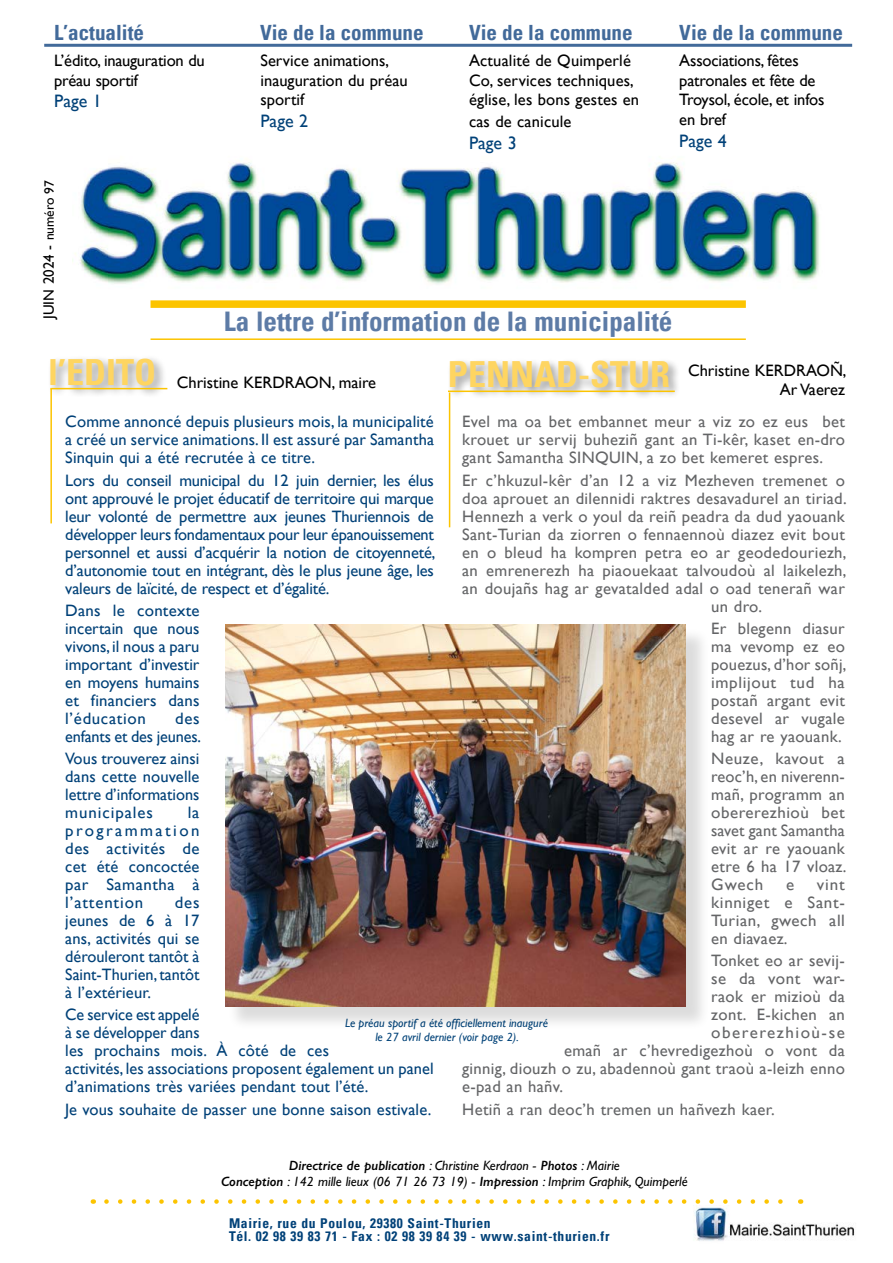
<style>
.page{position:relative;width:893px;height:1263px;background:#fff}
.page>*{position:absolute;margin:0;border:0;box-sizing:border-box;transform-origin:0 0}
.t1{font:700 condensed 36px "Univers";color:#fed561}
.t2{font:700 condensed 27px "Univers";color:#5d7ba6}
.t3{font:700 condensed 21px "Univers";color:#426a9a}
.t4{font:18px "Gill Sans";color:#004178}
.t5{font:16.5px/18px "Gill Sans";letter-spacing:.005em;color:#004178;text-align:justify}
.t6{font:16.5px/18px "Gill Sans";letter-spacing:.02em;color:#646567;text-align:justify}
.t7{font:16.5px/20px "Gill Sans";color:#000}
.t8{font:16.5px "Gill Sans";letter-spacing:.09em;color:#646567}
.t9{font:15px "Gill Sans";color:#000}
.t10{font:italic 13.5px/16.2px "Gill Sans";color:#000;text-align:center}
.t11{font:700 condensed 13.5px/13.5px "Univers";letter-spacing:.05em;color:#004178}
.t12{font:italic 12px/14.4px "Gill Sans";color:#004278;text-align:center}
.s1{font-style:inherit}
.s2{font-size:13.5px}
.s3{font-family:"Univers";font-weight:700;font-stretch:condensed;font-size:36px;color:#fed561}
.s4{font-weight:600}
</style>
<div class="page">
<img style="left:72px;top:156px;width:748px;height:128px">
<svg style="left:106px;top:1199px;width:677px;height:5px"></svg>
<div style="left:151px;top:300px;width:595px;height:8px;background:#fcc400"></div>
<hr style="left:151px;top:338px;width:595px;height:2px;background:#fcc400">
<hr style="left:44px;top:44px;width:808px;height:3px;background:#426a9a">
<div style="left:47px;top:354px;width:120px;height:44px;background:#000;opacity:.4"></div>
<img style="left:694px;top:1206px;width:161px;height:35px">
<hr style="left:50px;top:389px;width:2px;height:134px;background:#fcc400">
<hr style="left:50px;top:388px;width:117px;height:1px;background:#fcc400">
<div style="left:447px;top:357px;width:234px;height:42px;background:#000;opacity:.4"></div>
<hr style="left:449px;top:392px;width:1px;height:135px;background:#fcc400">
<hr style="left:448px;top:391px;width:227px;height:1px;background:#fcc400">
<div style="left:228px;top:627px;width:481px;height:403px;background:#000;opacity:.14"></div>
<img style="left:225px;top:624px;width:461px;height:382px">
<p class="t3" style="left:54px;top:20px;width:91px">L’actualité</p>
<p class="t3" style="left:679px;top:20px;width:165px">Vie de la commune</p>
<p class="t7" style="left:260px;top:50px;width:149px">Service animations, inauguration du préau sportif</p>
<p class="t4" style="left:260px;top:110px;width:49px">Page 2</p>
<p class="t3" style="left:260px;top:20px;width:165px">Vie de la commune</p>
<p class="t3" style="left:469px;top:20px;width:165px">Vie de la commune</p>
<p class="t7" style="left:679px;top:50px;width:147px">Associations, fêtes patronales et fête de<br>Troysol, école, et infos en bref</p>
<p class="t4" style="left:679px;top:130px;width:49px">Page 4</p>
<p class="t7" style="left:54px;top:50px;width:152px">L’édito, inauguration du préau sportif</p>
<p class="t4" style="left:54px;top:91px;width:49px">Page 1</p>
<p class="t7" style="left:469px;top:50px;width:172px">Actualité de Quimperlé<br>Co, services techniques, église, les bons gestes en</p>
<p class="t7" style="left:469px;top:111px;width:104px">cas de canicule</p>
<p class="t4" style="left:469px;top:132px;width:49px">Page 3</p>
<p class="t9" style="left:40px;top:319px;width:140px;rotate:-90deg">JUIN 2024 <span class="s1">-</span> <span class="s2">numéro 97</span></p>
<h2 class="t2" style="left:224px;top:305px;width:450px">La lettre d’information de la municipalité</h2>
<h1 class="t1" style="left:48px;top:350px;width:109px">l’EDITO</h1>
<p class="t5" style="left:65px;top:413px;width:370px">Comme annoncé depuis plusieurs mois, la municipalité a créé un service animations. Il est assuré par Samantha Sinquin qui a été recrutée à ce titre.</p>
<p class="t5" style="left:65px;top:471px;width:372px">Lors du conseil municipal du 12 juin dernier, les élus ont approuvé le projet éducatif de territoire qui marque leur volonté de permettre aux jeunes Thuriennois de développer leurs fondamentaux pour leur épanouissement personnel et aussi d’acquérir la notion de citoyenneté, d’autonomie tout en intégrant, dès le plus jeune âge, les valeurs de laïcité, de respect et d’égalité.</p>
<p class="t5" style="left:65px;top:601px;width:136px">Dans le contexte incertain que nous vivons, il nous a paru important d’investir en moyens humains et financiers dans l’éducation</p>
<p class="t7" style="left:448px;top:361px;width:400px;line-height:18.8px;text-align:right"><span class="s3">PENNAD-STUR</span> Christine KERDRAOÑ,<br>Ar Vaerez</p>
<p class="t7" style="left:177px;top:372px;width:201px">Christine KERDRAON, maire</p>
<p class="t6" style="left:462px;top:413px;width:384px">Evel ma oa bet embannet meur a viz zo ez eus bet krouet ur servij buheziñ gant an Ti-kêr, kaset en-dro gant Samantha SINQUIN, a zo bet kemeret espres.</p>
<p class="t6" style="left:462px;top:471px;width:384px">Er c’hkuzul-kêr d’an 12 a viz Mezheven tremenet o</p>
<p class="t6" style="left:462px;top:489px;width:386px">doa aprouet an dilennidi raktres desavadurel an tiriad.</p>
<p class="t6" style="left:462px;top:507px;width:384px">Hennezh a verk o youl da reiñ peadra da dud yaouank</p>
<p class="t6" style="left:462px;top:525px;width:384px">Sant-Turian da ziorren o fennaennoù diazez evit bout</p>
<p class="t6" style="left:462px;top:543px;width:386px">en o bleud ha kompren petra eo ar geodedouriezh,</p>
<p class="t6" style="left:462px;top:561px;width:386px">an emrenerezh ha piaouekaat talvoudoù al laikelezh,</p>
<p class="t6" style="left:462px;top:579px;width:384px">an doujañs hag ar gevatalded adal o oad tenerañ war</p>
<p class="t6" style="left:711px;top:597px;width:52px">un dro.</p>
<p class="t6" style="left:711px;top:619px;width:137px">Er blegenn diasur ma vevomp ez eo pouezus, d’hor soñj, implijout tud ha postañ argant evit desevel ar vugale hag ar re yaouank.</p>
<p class="t6" style="left:711px;top:749px;width:137px">Neuze, kavout a reoc’h, en niverenn&shy;mañ, programm an obererezhioù bet savet gant Samantha evit ar re yaouank etre 6 ha 17 vloaz.<br>Gwech</p>
<p class="t5" style="left:65px;top:709px;width:137px;text-align:right">des<br>enfants et des jeunes.</p>
<p class="t5" style="left:65px;top:749px;width:136px">Vous trouverez ainsi dans cette nouvelle lettre d’informations municipales</p>
<p class="t5" style="left:65px;top:803px;width:136px;text-indent:122px">la programmation des activités de cet été concoctée par Samantha à l’attention</p>
<p class="t6" style="left:711px;top:875px;width:135px;text-indent:106px">vint kinniget e Sant-Turian, gwech all en diavaez.</p>
<p class="t6" style="left:711px;top:952px;width:135px">Tonket eo ar sevij-</p>
<p class="t6" style="left:711px;top:970px;width:135px">se da vont war-</p>
<p class="t6" style="left:711px;top:988px;width:135px">raok er mizioù da</p>
<p class="t6" style="left:711px;top:1006px;width:135px">zont. E-kichen an</p>
<p class="t8" style="left:711px;top:1023px;width:135px">obererezhioù-se</p>
<p class="t6" style="left:564px;top:1042px;width:282px">emañ ar c’hevredigezhoù o vont da</p>
<p class="t6" style="left:462px;top:1060px;width:384px">ginnig, diouzh o zu, abadennoù gant traoù a-leizh enno</p>
<p class="t6" style="left:462px;top:1078px;width:103px">e-pad an hañv.</p>
<p class="t6" style="left:462px;top:1100px;width:314px">Hetiñ a ran deoc’h tremen un hañvezh kaer.</p>
<p class="t6" style="left:786px;top:875px;width:10px">e</p>
<p class="t5" style="left:65px;top:893px;width:136px;text-indent:109px">des jeunes de 6 à 17 ans, activités qui se dérouleront tantôt à Saint-Thurien, tantôt à l’extérieur.</p>
<p class="t5" style="left:65px;top:1006px;width:370px;text-align:left">Ce service est appelé<br>à se développer dans<br>les prochains mois. À côté de ces<br>activités, les associations proposent également un panel d’animations très variées pendant tout l’été.</p>
<p class="t5" style="left:65px;top:1100px;width:368px">Je vous souhaite de passer une bonne saison estivale.</p>
<p class="t12" style="left:345px;top:1015px;width:204px">Le préau sportif a été officiellement inauguré le 27 avril dernier (voir page 2).</p>
<p class="t10" style="left:221px;top:1157px;width:468px"><span class="s4">Directrice de publication</span> : Christine Kerdraon - <span class="s4">Photos</span> : Mairie<br><span class="s4">Conception</span> : 142 mille lieux (06 71 26 73 19) - <span class="s4">Impression</span> : Imprim Graphik, Quimperlé</p>
<p class="t11" style="left:229px;top:1216px;width:382px">Mairie, rue du Poulou, 29380 Saint-Thurien<br>Tél. 02 98 39 83 71 - Fax : 02 98 39 84 39 - www.saint-thurien.fr</p>
</div>
